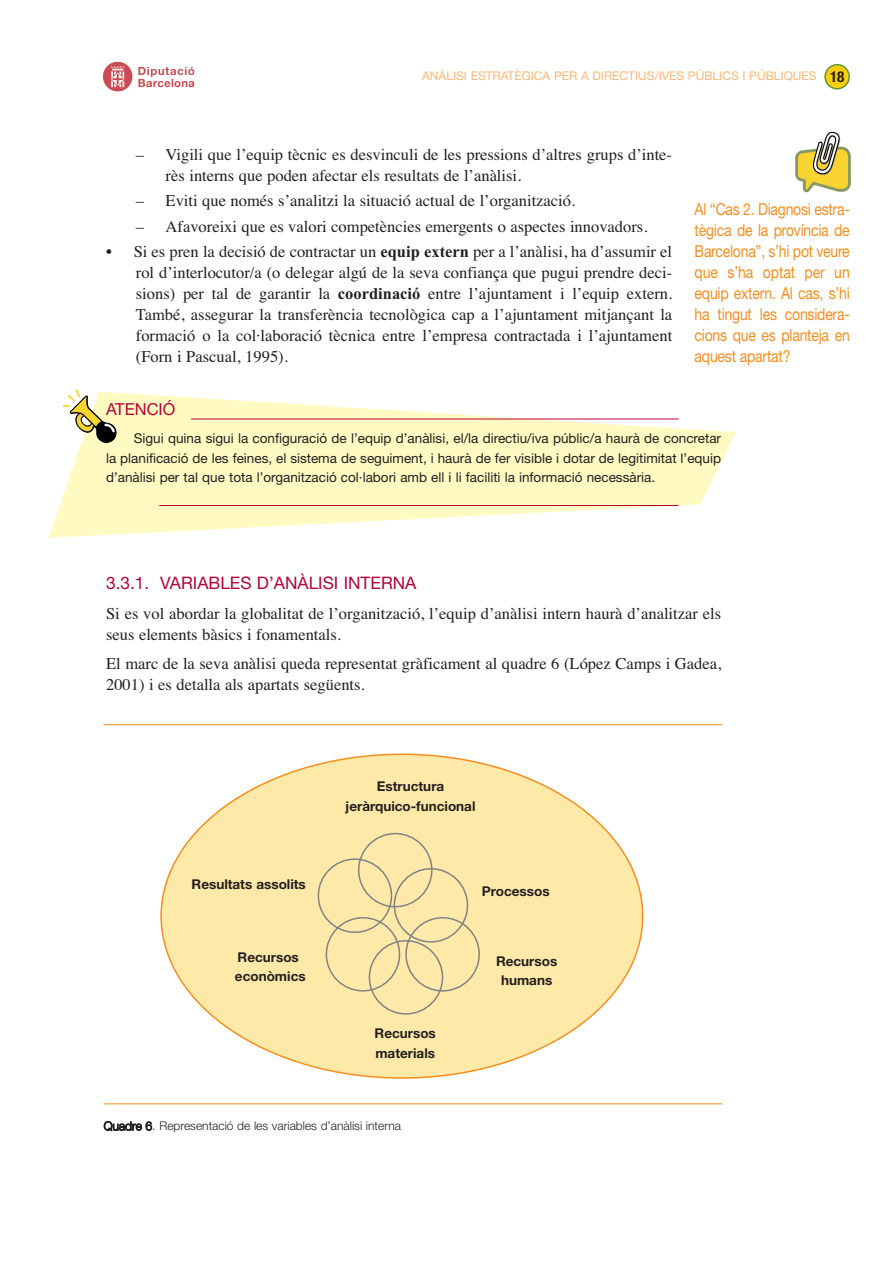
<style>
.page{position:relative;width:893px;height:1263px;background:#fff}
.page>*{position:absolute;margin:0;border:0;box-sizing:border-box;transform-origin:0 0}
.t1{font:17.25px "Helvetica Neue";color:#b30437}
.t2{font:16.5px/21px "Times";color:#231f20}
.t3{font:16.5px/21px "Helvetica Neue";letter-spacing:-.015em;color:#f68e1e;text-align:justify;scale:.85 1}
.t4{font:16.5px "Helvetica Neue";color:#b30437}
.t5{font:13.5px/19.5px "Helvetica Neue";color:#231f20;text-align:justify}
.t6{font:700 13.5px/19.5px "Helvetica Neue";color:#231f20;text-align:center}
.t7{font:12px "Helvetica Neue";color:#fbb773}
.t8{font:300 12px "Helvetica Neue";color:#231f20}
.s1{font-weight:700;font-stretch:condensed;font-size:15px;color:#231f20}
.s2{font-family:"Times New Roman";font-weight:700}
</style>
<div class="page">
<svg style="left:824px;top:64px;width:26px;height:26px"></svg>
<img style="left:102px;top:61px;width:93px;height:31px">
<svg style="left:49px;top:392px;width:687px;height:146px;fill:#fffac1"></svg>
<img style="left:63px;top:389px;width:54px;height:55px">
<hr style="left:191px;top:419px;width:487px;height:1px;background:#b30437">
<hr style="left:159px;top:505px;width:519px;height:1px;background:#b30437">
<svg style="left:160px;top:754px;width:483px;height:325px"></svg>
<img style="left:795px;top:131px;width:56px;height:62px">
<svg style="left:318px;top:833px;width:162px;height:182px"></svg>
<hr style="left:104px;top:724px;width:618px;height:1px;background:#f68e1e">
<hr style="left:104px;top:1103px;width:618px;height:1px;background:#f68e1e">
<p class="t7" style="left:422px;top:72px;width:424px">ANÀLISI ESTRATÈGICA PER A DIRECTIUS/IVES PÚBLICS I PÚBLIQUES <span class="s1">18</span></p>
<p class="t2" style="left:166px;top:146px;width:508px;text-indent:-30px">– Vigili que l’equip tècnic es desvinculi de les pressions d’altres grups d’inte&shy;rès interns que poden afectar els resultats de l’anàlisi.</p>
<p class="t2" style="left:136px;top:192px;width:441px">– Eviti que només s’analitzi la situació actual de l’organització.</p>
<p class="t2" style="left:136px;top:217px;width:513px">– Afavoreixi que es valori competències emergents o aspectes innovadors.</p>
<p class="t2" style="left:136px;top:242px;width:538px;text-align:justify;text-indent:-30px">• Si es pren la decisió de contractar un <span class="s2">equip extern</span> per a l’anàlisi, ha d’assumir el rol d’interlocutor/a (o delegar algú de la seva confiança que pugui prendre deci&shy;sions) per tal de garantir la <span class="s2">coordinació</span> entre l’ajuntament i l’equip extern.<br>També, assegurar la transferència tecnològica cap a l’ajuntament mitjançant la formació o la col·laboració tècnica entre l’empresa contractada i l’ajuntament (Forn i Pascual, 1995).</p>
<p class="t4" style="left:106px;top:404px;width:71px">ATENCIÓ</p>
<p class="t5" style="left:106px;top:430px;width:616px;text-indent:28px">Sigui quina sigui la configuració de l’equip d’anàlisi, el/la directiu/iva públic/a haurà de concretar la planificació de les feines, el sistema de seguiment, i haurà de fer visible i dotar de legitimitat l’equip d’anàlisi per tal que tota l’organització col·labori amb ell i li faciliti la informació necessària.</p>
<p class="t3" style="left:695px;top:200px;width:184px">Al “Cas 2. Diagnosi estra&shy;tègica de la província de Barcelona”, s’hi pot veure que s’ha optat per un equip extern. Al cas, s’hi ha tingut les considera&shy;cions que es planteja en aquest apartat?</p>
<p class="t1" style="left:106px;top:577px;width:312px">3.3.1. VARIABLES D’ANÀLISI INTERNA</p>
<p class="t2" style="left:106px;top:604px;width:616px">Si es vol abordar la globalitat de l’organització, l’equip d’anàlisi intern haurà d’analitzar els seus elements bàsics i fonamentals.</p>
<p class="t2" style="left:106px;top:655px;width:617px">El marc de la seva anàlisi queda representat gràficament al quadre 6 (López Camps i Gadea,<br>2001) i es detalla als apartats següents.</p>
<p class="t6" style="left:346px;top:778px;width:131px">Estructura jeràrquico-funcional</p>
<p class="t6" style="left:192px;top:876px;width:116px">Resultats assolits</p>
<p class="t6" style="left:235px;top:948px;width:72px;text-align:left">Recursos econòmics</p>
<p class="t6" style="left:375px;top:1025px;width:63px;text-align:left">Recursos materials</p>
<p class="t8" style="left:104px;top:1122px;width:299px">Quadre 6. Representació de les variables d’anàlisi interna</p>
<p class="t6" style="left:482px;top:883px;width:69px">Processos</p>
<p class="t6" style="left:496px;top:953px;width:63px">Recursos humans</p>
</div>
